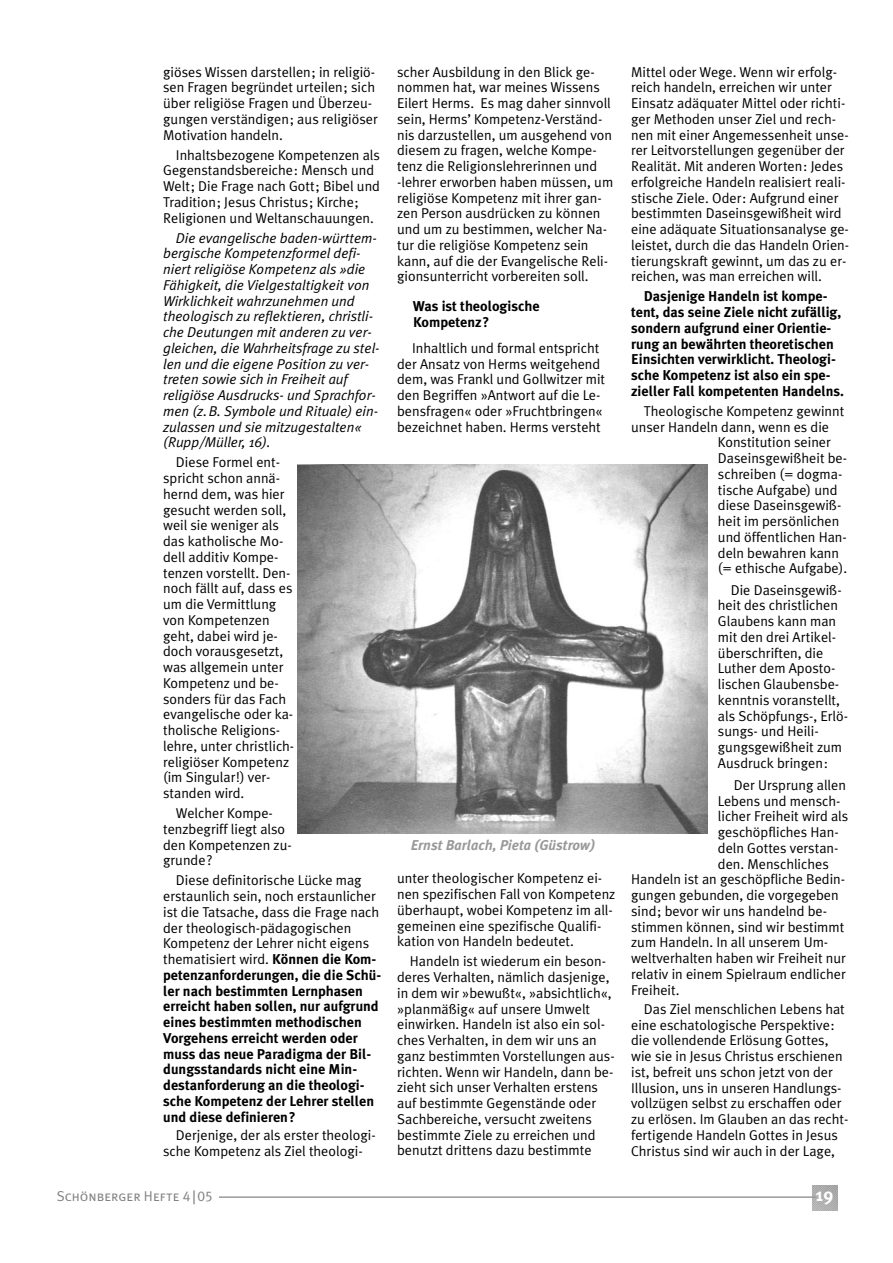
<style>
.page{position:relative;width:893px;height:1263px;background:#fff}
.page>*{position:absolute;margin:0;border:0;box-sizing:border-box;transform-origin:0 0}
.t1{font:700 18px "Meta Plus";color:#fff}
.t2{font:14.25px/15.8px "Meta Plus Normal";color:#000}
.t3{font:700 14.25px/15.8px "Meta Plus";color:#000}
.t4{font:italic 14.25px/15.8px "Meta Plus Normal";color:#000}
.t5{font:italic 700 14.25px "Meta Plus";color:#999}
.t6{font:14.25px "Meta Plus Normal Caps";color:#808080}
.s1{font-family:"Meta Plus";font-weight:700}
.s2{font-size:18px}
</style>
<div class="page">
<svg style="left:812px;top:1186px;width:25px;height:24px"></svg>
<hr style="left:218px;top:1196px;width:597px;height:2px;background:#999">
<img style="left:298px;top:465px;width:409px;height:368px">
<p class="t2" style="left:163px;top:65px;width:216px">giöses Wissen darstellen; in religiö&shy;sen Fragen begründet urteilen; sich über religiöse Fragen und Überzeu&shy;gungen verständigen; aus religiöser Motivation handeln.</p>
<p class="t2" style="left:163px;top:148px;width:218px;text-indent:13px">Inhaltsbezogene Kompetenzen als Gegenstandsbereiche: Mensch und Welt; Die Frage nach Gott; Bibel und Tradition; Jesus Christus; Kirche; Religionen und Weltanschauungen.</p>
<p class="t4" style="left:163px;top:231px;width:218px;text-indent:13px">Die evangelische baden-württem&shy;bergische Kompetenzformel defi&shy;niert religiöse Kompetenz als »die Fähigkeit, die Vielgestaltigkeit von Wirklichkeit wahrzunehmen und theologisch zu reflektieren, christli&shy;che Deutungen mit anderen zu ver&shy;gleichen, die Wahrheitsfrage zu stel&shy;len und die eigene Position zu ver&shy;treten sowie sich in Freiheit auf religiöse Ausdrucks- und Sprachfor&shy;men (z.B. Symbole und Rituale) ein&shy;zulassen und sie mitzugestalten« (Rupp/Müller, 16).</p>
<p class="t2" style="left:163px;top:456px;width:133px;text-indent:13px">Diese Formel ent&shy;spricht schon annä&shy;hernd dem, was hier gesucht werden soll, weil sie weniger als das katholische Mo&shy;dell additiv Kompe&shy;tenzen vorstellt. Den&shy;noch fällt auf, dass es um die Vermittlung von Kompetenzen geht, dabei wird je&shy;doch vorausgesetzt, was allgemein unter<br>Kompetenz und be&shy;sonders für das Fach evangelische oder ka&shy;tholische Religions&shy;lehre, unter christlich&shy;religiöser Kompetenz (im Singular!) ver&shy;standen wird.</p>
<p class="t2" style="left:163px;top:807px;width:130px;text-indent:13px">Welcher Kompe&shy;tenzbegriff liegt also den Kompetenzen zu&shy;grunde?</p>
<p class="t2" style="left:163px;top:874px;width:217px;text-indent:13px">Diese definitorische Lücke mag erstaunlich sein, noch erstaunlicher ist die Tatsache, dass die Frage nach der theologisch-pädagogischen Kompetenz der Lehrer nicht eigens thematisiert wird. <span class="s1">Können die Kom-</span></p>
<p class="t3" style="left:163px;top:969px;width:219px">petenzanforderungen, die die Schü&shy;ler nach bestimmten Lernphasen erreicht haben sollen, nur aufgrund eines bestimmten methodischen<br>Vorgehens erreicht werden oder muss das neue Paradigma der Bil&shy;dungsstandards nicht eine Min&shy;destanforderung an die theologi&shy;sche Kompetenz der Lehrer stellen und diese definieren?</p>
<p class="t2" style="left:163px;top:1129px;width:214px;text-indent:13px">Derjenige, der als erster theologi&shy;sche Kompetenz als Ziel theologi-</p>
<p class="t2" style="left:397px;top:65px;width:217px">scher Ausbildung in den Blick ge&shy;nommen hat, war meines Wissens Eilert Herms. Es mag daher sinnvoll sein, Herms’ Kompetenz-Verständ&shy;nis darzustellen, um ausgehend von diesem zu fragen, welche Kompe&shy;tenz die Religionslehrerinnen und -lehrer erworben haben müssen, um religiöse Kompetenz mit ihrer gan&shy;zen Person ausdrücken zu können und um zu bestimmen, welcher Na&shy;tur die religiöse Kompetenz sein kann, auf die der Evangelische Reli&shy;gionsunterricht vorbereiten soll.</p>
<p class="t3" style="left:413px;top:300px;width:128px">Was ist theologische<br>Kompetenz?</p>
<p class="t2" style="left:397px;top:342px;width:209px;text-indent:15px">Inhaltlich und formal entspricht der Ansatz von Herms weitgehend dem, was Frankl und Gollwitzer mit den Begriffen »Antwort auf die Le&shy;bensfragen« oder »Fruchtbringen« bezeichnet haben. Herms versteht</p>
<p class="t5" style="left:410px;top:840px;width:186px">Ernst Barlach, Pieta (Güstrow)</p>
<p class="t2" style="left:397px;top:872px;width:220px">unter theologischer Kompetenz ei&shy;nen spezifischen Fall von Kompetenz überhaupt, wobei Kompetenz im all&shy;gemeinen eine spezifische Qualifi&shy;kation von Handeln bedeutet.</p>
<p class="t2" style="left:397px;top:955px;width:219px;text-indent:13px">Handeln ist wiederum ein beson&shy;deres Verhalten, nämlich dasjenige, in dem wir »bewußt«, »absichtlich«, »planmäßig« auf unsere Umwelt einwirken. Handeln ist also ein sol&shy;ches Verhalten, in dem wir uns an ganz bestimmten Vorstellungen aus&shy;richten. Wenn wir Handeln, dann be&shy;zieht sich unser Verhalten erstens auf bestimmte Gegenstände oder Sachbereiche, versucht zweitens bestimmte Ziele zu erreichen und benutzt drittens dazu bestimmte</p>
<p class="t2" style="left:631px;top:65px;width:219px">Mittel oder Wege. Wenn wir erfolg&shy;reich handeln, erreichen wir unter Einsatz adäquater Mittel oder richti&shy;ger Methoden unser Ziel und rech&shy;nen mit einer Angemessenheit unse&shy;rer Leitvorstellungen gegenüber der Realität. Mit anderen Worten: Jedes erfolgreiche Handeln realisiert reali&shy;stische Ziele. Oder: Aufgrund einer bestimmten Daseinsgewißheit wird eine adäquate Situationsanalyse ge&shy;leistet, durch die das Handeln Orien&shy;tierungskraft gewinnt, um das zu er&shy;reichen, was man erreichen will.</p>
<p class="t3" style="left:631px;top:290px;width:214px;text-indent:13px">Dasjenige Handeln ist kompe&shy;tent, das seine Ziele nicht zufällig, sondern aufgrund einer Orientie&shy;rung an bewährten theoretischen Einsichten verwirklicht. Theologi&shy;sche Kompetenz ist also ein spe&shy;zieller Fall kompetenten Handelns.</p>
<p class="t2" style="left:644px;top:404px;width:202px">Theologische Kompetenz gewinnt</p>
<p class="t2" style="left:631px;top:420px;width:199px">unser Handeln dann, wenn es die</p>
<p class="t2" style="left:718px;top:436px;width:114px">Konstitution seiner</p>
<p class="t2" style="left:718px;top:452px;width:131px">Daseinsgewißheit be-</p>
<p class="t2" style="left:718px;top:467px;width:126px">schreiben (= dogma-</p>
<p class="t2" style="left:718px;top:483px;width:121px">tische Aufgabe) und</p>
<p class="t2" style="left:718px;top:499px;width:125px">diese Daseinsgewiß-</p>
<p class="t2" style="left:718px;top:515px;width:123px">heit im persönlichen</p>
<p class="t2" style="left:718px;top:530px;width:130px">und öffentlichen Han-</p>
<p class="t2" style="left:718px;top:546px;width:123px">deln bewahren kann</p>
<p class="t2" style="left:718px;top:562px;width:131px">(= ethische Aufgabe).</p>
<p class="t2" style="left:718px;top:583px;width:132px;text-indent:13px">Die Daseinsgewiß&shy;heit des christlichen<br>Glaubens kann man mit den drei Artikel&shy;überschriften, die<br>Luther dem Aposto&shy;lischen Glaubensbe&shy;kenntnis voranstellt, als Schöpfungs-, Erlö&shy;sungs- und Heili&shy;gungsgewißheit zum<br>Ausdruck bringen:</p>
<p class="t2" style="left:734px;top:779px;width:113px">Der Ursprung allen</p>
<p class="t2" style="left:718px;top:794px;width:124px">Lebens und mensch-</p>
<p class="t2" style="left:718px;top:810px;width:132px">licher Freiheit wird als</p>
<p class="t2" style="left:718px;top:826px;width:122px">geschöpfliches Han-</p>
<p class="t2" style="left:718px;top:842px;width:122px">deln Gottes verstan-</p>
<p class="t2" style="left:718px;top:857px;width:112px">den. Menschliches</p>
<p class="t2" style="left:631px;top:873px;width:215px">Handeln ist an geschöpfliche Bedin-</p>
<p class="t2" style="left:631px;top:889px;width:209px">gungen gebunden, die vorgegeben</p>
<p class="t2" style="left:631px;top:905px;width:197px">sind; bevor wir uns handelnd be-</p>
<p class="t2" style="left:631px;top:920px;width:215px">stimmen können, sind wir bestimmt</p>
<p class="t2" style="left:631px;top:936px;width:198px">zum Handeln. In all unserem Um-</p>
<p class="t2" style="left:631px;top:952px;width:216px">weltverhalten haben wir Freiheit nur</p>
<p class="t2" style="left:631px;top:968px;width:216px">relativ in einem Spielraum endlicher</p>
<p class="t2" style="left:631px;top:983px;width:50px">Freiheit.</p>
<p class="t2" style="left:631px;top:1003px;width:219px;text-indent:13px">Das Ziel menschlichen Lebens hat eine eschatologische Perspektive: die vollendende Erlösung Gottes, wie sie in Jesus Christus erschienen ist, befreit uns schon jetzt von der Illusion, uns in unseren Handlungs&shy;vollzügen selbst zu erschaffen oder zu erlösen. Im Glauben an das recht&shy;fertigende Handeln Gottes in Jesus Christus sind wir auch in der Lage,</p>
<p class="t6" style="left:57px;top:1188px;width:158px">Schönberger Hefte 4<span class="s2">|</span>05</p>
<p class="t1" style="left:816px;top:1189px;width:19px">19</p>
</div>
